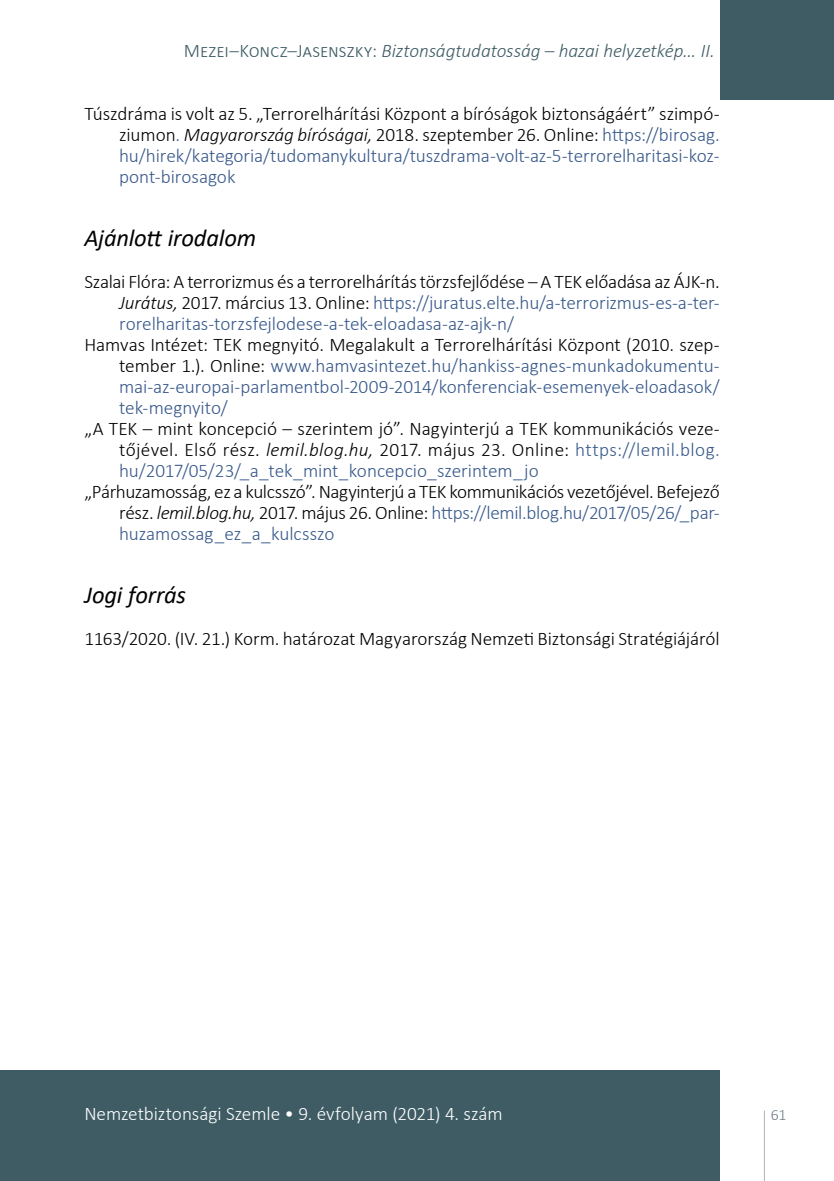
<style>
.page{position:relative;width:834px;height:1181px;background:#fff}
.page>*{position:absolute;margin:0;border:0;box-sizing:border-box;transform-origin:0 0}
.t1{font:italic 24.5px "Calibri";letter-spacing:-.005em;color:#000}
.t2{font:300 19.25px/21px "Calibri";letter-spacing:-.005em;color:#000;text-align:justify}
.t3{font:300 19.25px/21px "Calibri";letter-spacing:-.005em;color:#38598b;text-align:justify}
.t4{font:italic 300 19.25px "Calibri";letter-spacing:-.005em;color:#3f5c65}
.t5{font:300 19.25px "Calibri";letter-spacing:-.005em;color:#fff}
.t6{font:300 15.75px "Calibri";color:#6c7c84}
.s1{font-style:normal}
.s2{color:#000}
.s3{font-style:italic;color:#000}
.s4{font-style:italic}
.s5{color:#38598b}
</style>
<div class="page">
<svg style="left:764px;top:1110px;width:1px;height:71px"></svg>
<div style="left:719px;top:0;width:114px;height:99px;background:#3f5c65"></div>
<div style="left:0;top:1070px;width:719px;height:111px;background:#3f5c65"></div>
<p class="t4" style="left:184px;top:39px;width:532px"><span class="s1">Mezei–Koncz–Jasenszky:</span> Biztonságtudatosság – hazai helyzetkép… II.</p>
<p class="t3" style="left:119px;top:103px;width:602px;text-indent:-35px"><span class="s2">Túszdráma is volt az -5. „Terrorelhárítási Központ a bíróságok biztonságáért” szimpó&shy;ziumon</span>. <span class="s3">Magyarország bíróságai,</span> <span class="s2">2018. szeptember 26. Online:</span> https://birosag. hu/hirek/kategoria/tudomanykultura/tuszdrama-volt-az-5-terrorelharitasi-koz&shy;pont-birosagok</p>
<p class="t1" style="left:84px;top:221px;width:173px">Ajánlott irodalom</p>
<p class="t2" style="left:119px;top:271px;width:602px;text-indent:-35px">Szalai Flóra: A terrorizmus és a terrorelhárítás törzsfejlődése – A TEK előadása az ÁJK-n.<br><span class="s4">Jurátus,</span> 2017. március 13. Online: <span class="s5">https://juratus.elte.hu/a-terrorizmus-es-a-ter&shy;rorelharitas-torzsfejlodese-a-tek-eloadasa-az-ajk-n/</span></p>
<p class="t3" style="left:119px;top:334px;width:602px;text-indent:-35px"><span class="s2">Hamvas Intézet: TEK megnyitó. Megalakult a Terrorelhárítási Központ (2010. szep&shy;tember 1.). Online:</span> www.hamvasintezet.hu/hankiss-agnes-munkadokumentu&shy;mai-az-europai-parlamentbol-2009-2014/konferenciak-esemenyek-eloadasok/ tek-megnyito/</p>
<p class="t2" style="left:119px;top:418px;width:602px;text-indent:-35px">„A TEK – mint koncepció – szerintem jó”. Nagyinterjú a TEK kommunikációs veze&shy;tőjével. Első rész. <span class="s4">lemil.blog.hu,</span> 2017. május 23. Online: <span class="s5">https://lemil.blog. hu/2017/05/23/_a_tek_mint_koncepcio_szerintem_jo</span></p>
<p class="t2" style="left:119px;top:481px;width:602px;text-indent:-35px">„Párhuzamosság, ez a kulcsszó”. Nagyinterjú a TEK kommunikációs vezetőjével. Befejező rész. <span class="s4">lemil.blog.hu,</span> 2017. május 26. Online: <span class="s5">https://lemil.blog.hu/2017/05/26/_par&shy;huzamossag_ez_a_kulcsszo</span></p>
<p class="t1" style="left:84px;top:578px;width:103px">Jogi forrás</p>
<p class="t2" style="left:84px;top:628px;width:636px">1163/2020. (IV. -21.) Korm. határozat Magyarország Nemzeti Biztonsági Stratégiájáról</p>
<p class="t5" style="left:84px;top:1102px;width:420px">Nemzetbiztonsági Szemle • 9. évfolyam (2021) 4. szám</p>
<p class="t6" style="left:770px;top:1105px;width:17px">61</p>
</div>
